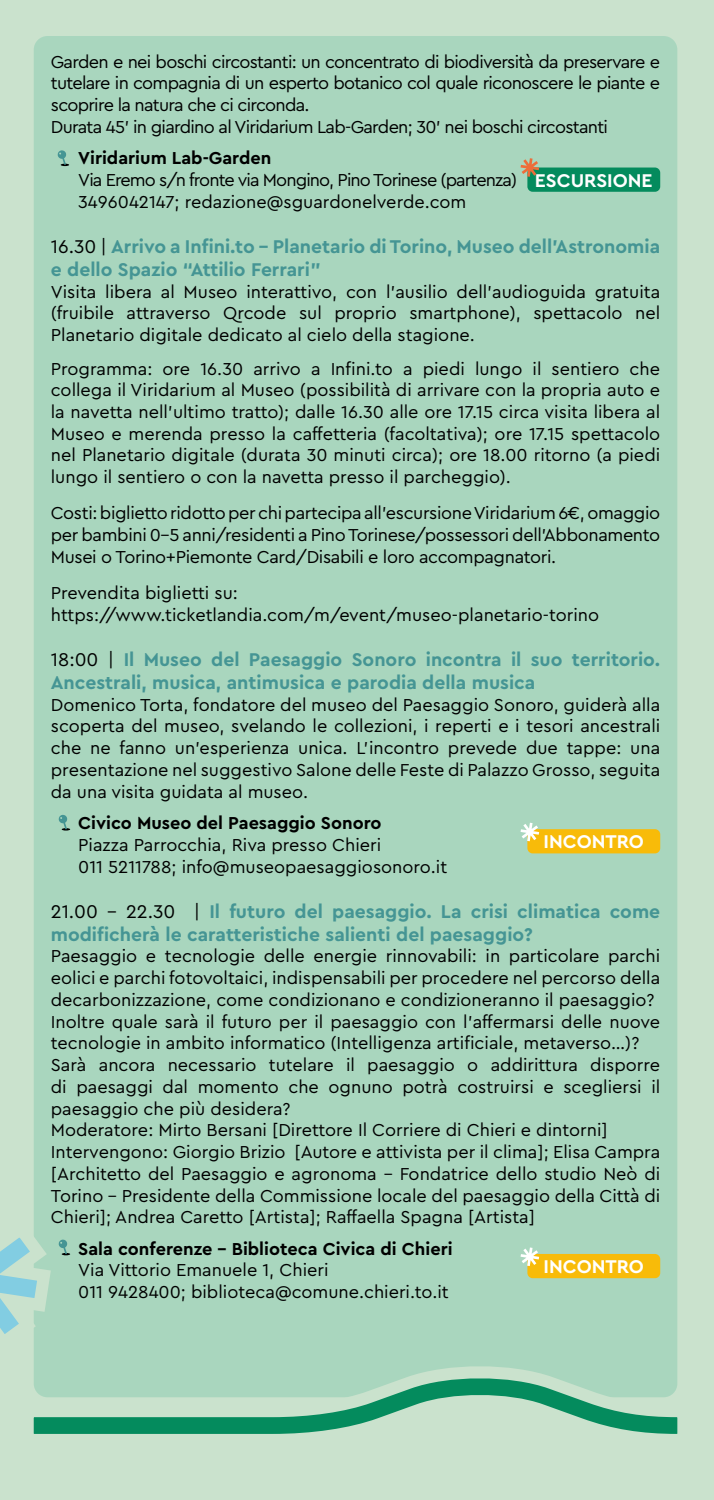
<style>
.page{position:relative;width:714px;height:1500px;background:#cae2cd}
.page>*{position:absolute;margin:0;border:0;box-sizing:border-box;transform-origin:0 0}
.t1{font:700 19.35px/23.2px "Cera Pro";color:#459594}
.t2{font:700 19.35px "Cera Pro";color:#fff}
.t3{font:18.15px/21.8px "Cera Pro";color:#000;text-align:justify}
.t4{font:18.15px/21.8px "Cera Pro";letter-spacing:-.04em;color:#000}
.t5{font:18.15px/21.8px "Cera Pro";letter-spacing:-.05em;color:#000}
.t6{font:700 18.15px "Cera Pro";color:#000}
.s1{font-weight:400;color:#000}
</style>
<div class="page">
<div style="left:34px;top:36px;width:643px;height:1361px;background:#a9d6be;border-radius:14px"></div>
<div style="left:527px;top:168px;width:133px;height:24px;background:#048b5d;border-radius:5px"></div>
<svg style="left:521px;top:158px;width:18px;height:19px"></svg>
<div style="left:527px;top:829px;width:133px;height:24px;background:#f8bb09;border-radius:5px"></div>
<svg style="left:521px;top:823px;width:18px;height:18px"></svg>
<div style="left:527px;top:1254px;width:133px;height:24px;background:#f8bb09;border-radius:5px"></div>
<svg style="left:521px;top:1247px;width:18px;height:19px"></svg>
<svg style="left:57px;top:150px;width:12px;height:16px"></svg>
<svg style="left:58px;top:814px;width:12px;height:17px"></svg>
<svg style="left:0;top:1237px;width:70px;height:97px"></svg>
<svg style="left:33px;top:1353px;width:645px;height:81px"></svg>
<p class="t4" style="left:51px;top:50px;width:611px">Garden e nei boschi circostanti: un concentrato di biodiversità da preservare e tutelare in compagnia di un esperto botanico col quale riconoscere le piante e scoprire la natura che ci circonda.<br>Durata 45’ in giardino al Viridarium Lab-Garden; 30’ nei boschi circostanti</p>
<p class="t6" style="left:78px;top:146px;width:195px">Viridarium Lab-Garden</p>
<p class="t5" style="left:78px;top:168px;width:440px">Via Eremo s/n fronte via Mongino, Pino Torinese (partenza)<br>3496042147; redazione@sguardonelverde.com</p>
<p class="t1" style="left:51px;top:234px;width:611px"><span class="s1">16.30 |</span> Arrivo a Infini.to - Planetario di Torino, Museo dell’Astronomia e dello Spazio “Attilio Ferrari”</p>
<p class="t3" style="left:51px;top:280px;width:611px">Visita libera al Museo interattivo, con l’ausilio dell’audioguida gratuita (fruibile attraverso Qrcode sul proprio smartphone), spettacolo nel Planetario digitale dedicato al cielo della stagione.</p>
<p class="t3" style="left:51px;top:357px;width:611px">Programma: ore 16.30 arrivo a Infini.to a piedi lungo il sentiero che collega il Viridarium al Museo (possibilità di arrivare con la propria auto e la navetta nell’ultimo tratto); dalle 16.30 alle ore 17.15 circa visita libera al Museo e merenda presso la caffetteria (facoltativa); ore 17.15 spettacolo nel Planetario digitale (durata 30 minuti circa); ore 18.00 ritorno (a piedi lungo il sentiero o con la navetta presso il parcheggio).</p>
<p class="t3" style="left:51px;top:502px;width:611px">Costi: biglietto ridotto per chi partecipa all’escursione Viridarium 6€, omaggio per bambini 0-5 anni/residenti a Pino Torinese/possessori dell’Abbonamento Musei o Torino+Piemonte Card/Disabili e loro accompagnatori.</p>
<p class="t3" style="left:51px;top:581px;width:550px">Prevendita biglietti su: https://www.ticketlandia.com/m/event/museo-planetario-torino</p>
<p class="t1" style="left:51px;top:647px;width:611px"><span class="s1">18:00 |</span> Il Museo del Paesaggio Sonoro incontra il suo territorio.<br>Ancestrali, musica, antimusica e parodia della musica</p>
<p class="t3" style="left:51px;top:693px;width:611px">Domenico Torta, fondatore del museo del Paesaggio Sonoro, guiderà alla scoperta del museo, svelando le collezioni, i reperti e i tesori ancestrali che ne fanno un’esperienza unica. L’incontro prevede due tappe: una presentazione nel suggestivo Salone delle Feste di Palazzo Grosso, seguita da una visita guidata al museo.</p>
<p class="t6" style="left:78px;top:811px;width:305px">Civico Museo del Paesaggio Sonoro</p>
<p class="t3" style="left:78px;top:833px;width:371px">Piazza Parrocchia, Riva presso Chieri<br>011 5211788; info@museopaesaggiosonoro.it</p>
<p class="t1" style="left:51px;top:899px;width:611px"><span class="s1">21.00 - 22.30 |</span> Il futuro del paesaggio. La crisi climatica come modificherà le caratteristiche salienti del paesaggio?</p>
<p class="t3" style="left:51px;top:945px;width:611px;text-align:left">Paesaggio e tecnologie delle energie rinnovabili: in particolare parchi eolici e parchi fotovoltaici, indispensabili per procedere nel percorso della decarbonizzazione, come condizionano e condizioneranno il paesaggio?<br>Inoltre quale sarà il futuro per il paesaggio con l’affermarsi delle nuove tecnologie in ambito informatico (Intelligenza artificiale, metaverso…)?<br>Sarà ancora necessario tutelare il paesaggio o addirittura disporre di paesaggi dal momento che ognuno potrà costruirsi e scegliersi il paesaggio che più desidera?<br>Moderatore: Mirto Bersani [Direttore Il Corriere di Chieri e dintorni] Intervengono: Giorgio Brizio [Autore e attivista per il clima]; Elisa Campra [Architetto del Paesaggio e agronoma - Fondatrice dello studio Neò di Torino - Presidente della Commissione locale del paesaggio della Città di Chieri]; Andrea Caretto [Artista]; Raffaella Spagna [Artista]</p>
<p class="t6" style="left:78px;top:1237px;width:376px">Sala conferenze - Biblioteca Civica di Chieri</p>
<p class="t3" style="left:78px;top:1259px;width:372px">Via Vittorio Emanuele 1, Chieri<br>011 9428400; biblioteca@comune.chieri.to.it</p>
<p class="t2" style="left:535px;top:167px;width:119px">ESCURSIONE</p>
<p class="t2" style="left:544px;top:829px;width:102px">INCONTRO</p>
<p class="t2" style="left:544px;top:1254px;width:102px">INCONTRO</p>
</div>
